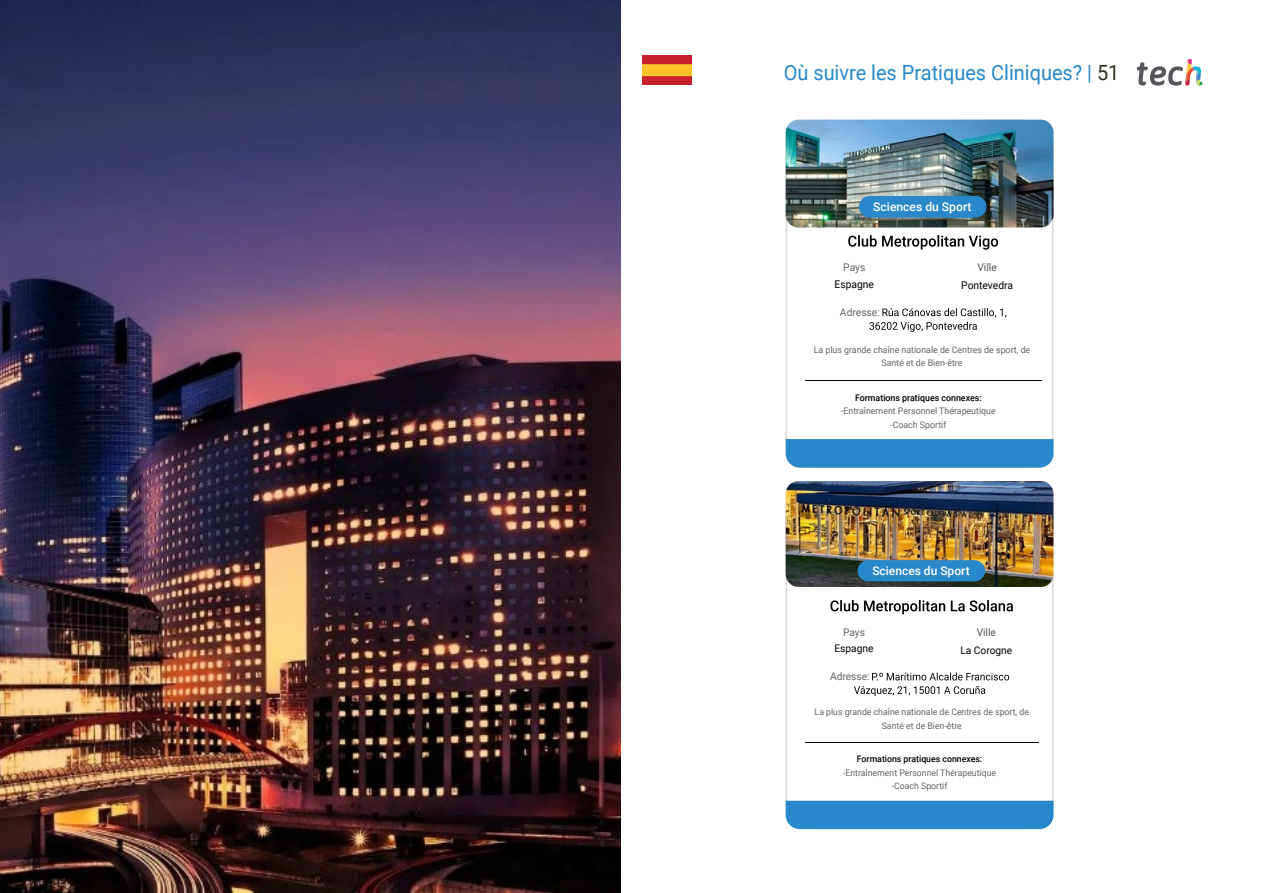
<style>
.page{position:relative;width:1263px;height:893px;background:#fff}
.page>*{position:absolute;margin:0;border:0;box-sizing:border-box;transform-origin:0 0}
.t1{font:21px "Roboto";color:#2488c9;scale:.95 1}
.t2{font:500 12.15px "Roboto";color:#fff}
.t3{font:500 12px "Roboto";color:#fff}
.t4{font:10.65px "Roboto";color:#000}
.t5{font:10.65px "Roboto";color:#61646a}
.t6{font:10.65px "Roboto";color:#52555b}
.t7{font:10.5px "Roboto";color:#000}
.t8{font:10.5px "Roboto";color:#61646a}
.t9{font:10.5px "Roboto";color:#52555b}
.t10{font:9.15px/13.6px "Roboto";color:#61646a;text-align:center}
.t11{font:500 9.15px "Roboto";color:#000}
.t12{font:9px/13.5px "Roboto";color:#61646a;text-align:center}
.t13{font:500 9px "Roboto";color:#000}
.s1{color:#312e20}
</style>
<div class="page">
<svg style="left:1137px;top:59px;width:65px;height:27px"></svg>
<img style="left:0;top:0;width:621px;height:893px">
<img style="left:642px;top:55px;width:49px;height:30px">
<svg style="left:785px;top:119px;width:269px;height:338px"></svg>
<img style="left:786px;top:120px;width:267px;height:107px">
<div style="left:859px;top:196px;width:127px;height:21px;background:#2988c9;border-radius:11px"></div>
<svg style="left:786px;top:439px;width:267px;height:29px;background:#2d8ac9"></svg>
<hr style="left:805px;top:380px;width:236px;height:1px;background:#000">
<svg style="left:848px;top:235px;width:150px;height:15px"></svg>
<svg style="left:869px;top:308px;width:137px;height:24px"></svg>
<svg style="left:785px;top:490px;width:269px;height:340px"></svg>
<img style="left:786px;top:481px;width:267px;height:106px">
<div style="left:857px;top:560px;width:128px;height:21px;background:#2988c9;border-radius:11px"></div>
<div style="left:786px;top:801px;width:267px;height:28px;background:#2988c9"></div>
<hr style="left:805px;top:742px;width:234px;height:1px;background:#000">
<svg style="left:830px;top:600px;width:183px;height:14px"></svg>
<svg style="left:872px;top:672px;width:137px;height:8px"></svg>
<svg style="left:854px;top:686px;width:131px;height:10px"></svg>
<h1 class="t1" style="left:784px;top:57px;width:355px">Où suivre les Pratiques Cliniques? | <span class="s1">51</span></h1>
<h2 class="t2" style="left:873px;top:198px;width:100px">Sciences du Sport</h2>
<p class="t5" style="left:843px;top:260px;width:24px">Pays</p>
<p class="t4" style="left:834px;top:277px;width:41px">Espagne</p>
<p class="t6" style="left:977px;top:260px;width:21px">Ville</p>
<p class="t4" style="left:961px;top:278px;width:53px">Pontevedra</p>
<p class="t5" style="left:840px;top:305px;width:41px">Adresse:</p>
<p class="t10" style="left:814px;top:342px;width:218px">La plus grande chaîne nationale de Centres de sport, de<br>Santé et de Bien-être</p>
<p class="t11" style="left:855px;top:391px;width:128px">Formations pratiques connexes:</p>
<p class="t10" style="left:841px;top:404px;width:156px">-Entraînement Personnel Thérapeutique -Coach Sportif</p>
<h3 class="t3" style="left:872px;top:563px;width:99px">Sciences du Sport</h3>
<p class="t8" style="left:843px;top:625px;width:23px">Pays</p>
<p class="t7" style="left:834px;top:641px;width:41px">Espagne</p>
<p class="t9" style="left:977px;top:625px;width:21px">Ville</p>
<p class="t7" style="left:960px;top:643px;width:53px">La Corogne</p>
<p class="t8" style="left:830px;top:669px;width:41px">Adresse:</p>
<p class="t12" style="left:815px;top:705px;width:216px">La plus grande chaîne nationale de Centres de sport, de<br>Santé et de Bien-être</p>
<p class="t13" style="left:857px;top:753px;width:127px">Formations pratiques connexes:</p>
<p class="t12" style="left:843px;top:765px;width:155px">-Entraînement Personnel Thérapeutique -Coach Sportif</p>
</div>
